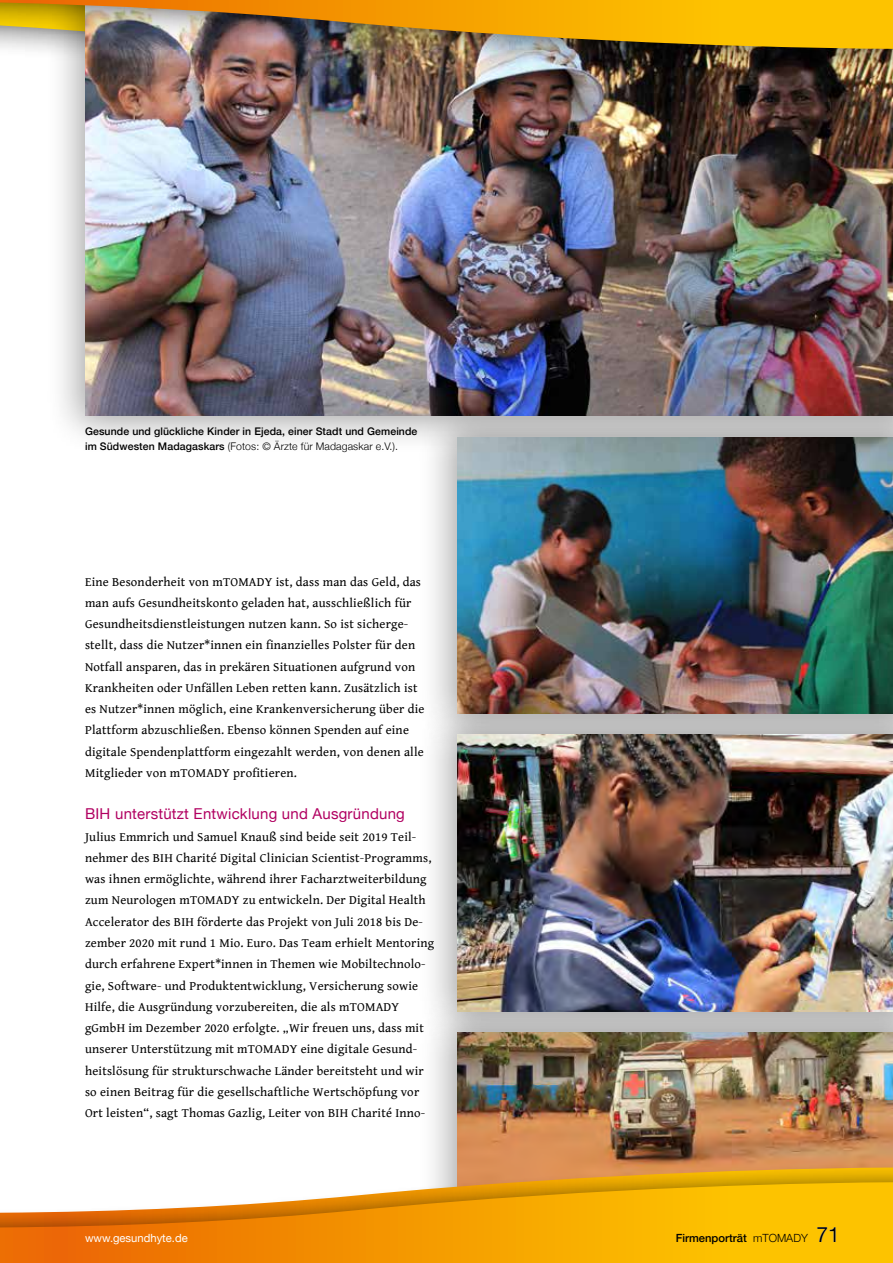
<style>
.page{position:relative;width:893px;height:1263px;background:#fff}
.page>*{position:absolute;margin:0;border:0;box-sizing:border-box;transform-origin:0 0}
.t1{font:15px "Helvetica Neue";letter-spacing:.015em;color:#b10061}
.t2{font:12.75px/21.3px "Gentium Book Basic";letter-spacing:.015em;color:#000}
.t3{font:500 11.25px "Helvetica Neue";color:#000}
.t4{font:11.25px "Helvetica Neue";color:#fff}
.t5{font:500 10.5px/15px "Helvetica Neue";letter-spacing:.01em;color:#000}
.s1{font-weight:300}
.s2{font-weight:400;font-size:21px;color:#fff}
</style>
<div class="page">
<div style="left:417px;top:992px;width:476px;height:271px;background:#000;opacity:.35"></div>
<img style="left:457px;top:1051px;width:436px;height:72px">
<div style="left:45px;top:0;width:848px;height:456px;background:#000;opacity:.35"></div>
<img style="left:85px;top:82px;width:808px;height:334px">
<div style="left:0;top:0;width:893px;height:82px;background:#000;opacity:.7"></div>
<img style="left:0;top:0;width:893px;height:49px">
<div style="left:0;top:1123px;width:893px;height:140px;background:#000;opacity:.5"></div>
<svg style="left:0;top:1182px;width:893px;height:81px;background:#f3aa22"></svg>
<div style="left:417px;top:397px;width:476px;height:356px;background:#000;opacity:.35"></div>
<img style="left:457px;top:437px;width:436px;height:258px">
<div style="left:417px;top:695px;width:476px;height:356px;background:#000;opacity:.35"></div>
<img style="left:457px;top:735px;width:436px;height:276px">
<p class="t5" style="left:85px;top:423px;width:334px">Gesunde und glückliche Kinder in Ejeda, einer Stadt und Gemeinde im Südwesten Madagaskars <span class="s1">(Fotos: © Ärzte für Madagaskar e.V.).</span></p>
<p class="t2" style="left:85px;top:570px;width:341px">Eine Besonderheit von mTOMADY ist, dass man das Geld, das man aufs Gesundheitskonto geladen hat, ausschließlich für Gesundheitsdienstleistungen nutzen kann. So ist sicherge&shy;stellt, dass die Nutzer*innen ein finanzielles Polster für den Notfall ansparen, das in prekären Situationen aufgrund von Krankheiten oder Unfällen Leben retten kann. Zusätzlich ist es Nutzer*innen möglich, eine Krankenversicherung über die Plattform abzuschließen. Ebenso können Spenden auf eine digitale Spendenplattform eingezahlt werden, von denen alle Mitglieder von mTOMADY profitieren.</p>
<p class="t1" style="left:85px;top:803px;width:321px">BIH unterstützt Entwicklung und Ausgründung</p>
<p class="t2" style="left:85px;top:825px;width:351px">Julius Emmrich und Samuel Knauß sind beide seit 2019 Teil&shy;nehmer des BIH Charité Digital Clinician Scientist-Programms, was ihnen ermöglichte, während ihrer Facharztweiterbildung zum Neurologen mTOMADY zu entwickeln. Der Digital Health Accelerator des BIH förderte das Projekt von Juli 2018 bis De&shy;zember 2020 mit rund 1 Mio. Euro. Das Team erhielt Mentoring durch erfahrene Expert*innen in Themen wie Mobiltechnolo&shy;gie, Software- und Produktentwicklung, Versicherung sowie Hilfe, die Ausgründung vorzubereiten, die als mTOMADY gGmbH im Dezember 2020 erfolgte. „Wir freuen uns, dass mit unserer Unterstützung mit mTOMADY eine digitale Gesund&shy;heitslösung für strukturschwache Länder bereitsteht und wir so einen Beitrag für die gesellschaftliche Wertschöpfung vor Ort leisten“, sagt Thomas Gazlig, Leiter von BIH Charité Inno-</p>
<p class="t4" style="left:85px;top:1229px;width:104px">www.gesundhyte.de</p>
<p class="t3" style="left:676px;top:1228px;width:166px">Firmenporträt <span class="s1">mTOMADY</span> <span class="s2">71</span></p>
</div>
